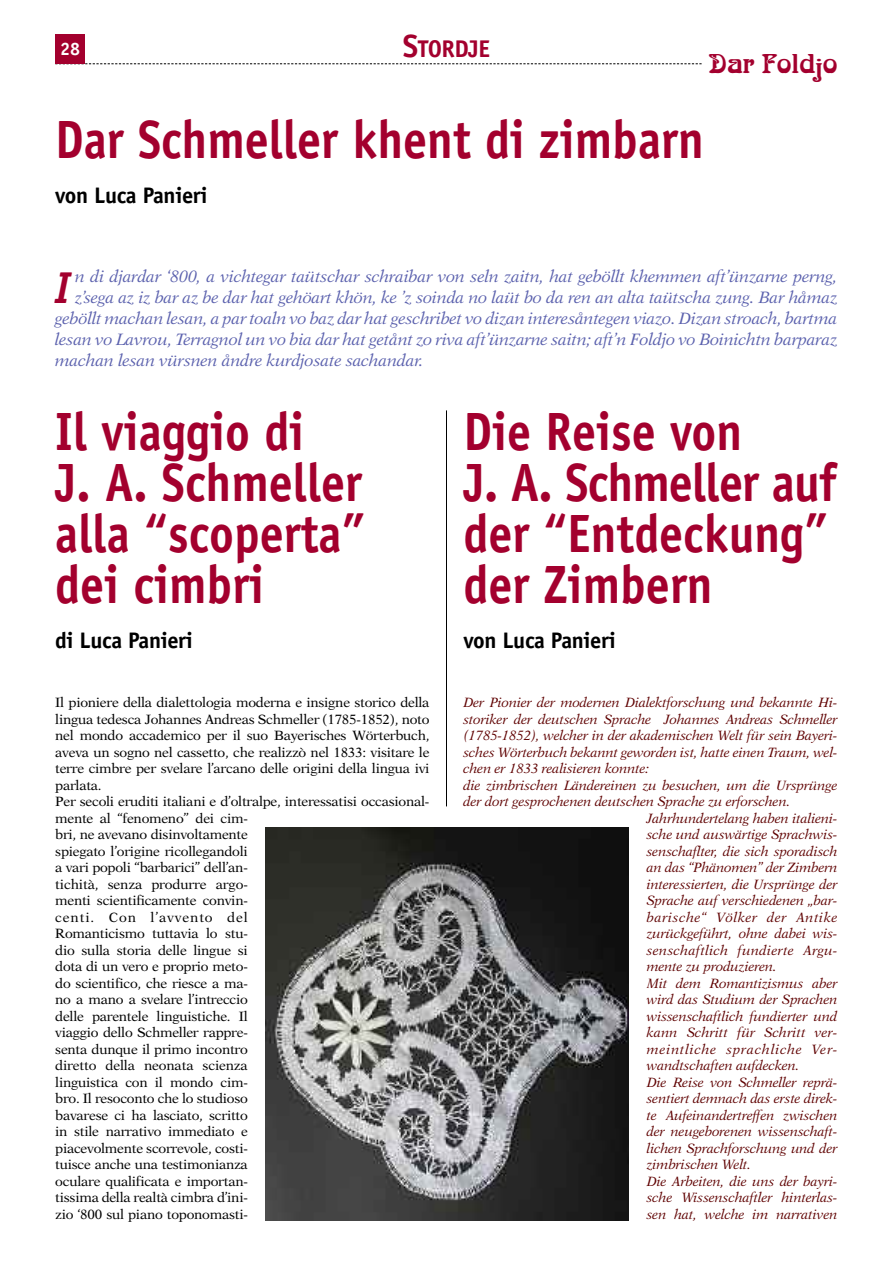
<style>
.page{position:relative;width:893px;height:1263px;background:#fff}
.page>*{position:absolute;margin:0;border:0;box-sizing:border-box;transform-origin:0 0}
.t1{font:700 54px/51px "Officina Sans";color:#a3002e;scale:.89 1}
.t2{font:italic 700 44.7px "Officina Sans";color:#a3002e;scale:.94 1}
.t3{font:26.55px "Arnold Boecklin";color:#a3002e}
.t4{font:700 24.15px "Officina Sans";letter-spacing:-.02em;color:#a3002e}
.t5{font:700 22.5px "Officina Sans";letter-spacing:-.015em;color:#000}
.t6{font:700 18px "Officina Sans";color:#fff}
.t7{font:italic 16.5px "New Aster";letter-spacing:-.015em;color:#5a60ad}
.t8{font:13.5px/16.5px "New Aster";letter-spacing:-.015em;color:#000}
.t9{font:italic 13.5px "New Aster";letter-spacing:-.015em;color:#5f0000}
.t10{font:italic 13.5px "New Aster";letter-spacing:.015em;color:#5f0000}
.t11{font:italic 13.5px "New Aster";letter-spacing:.05em;color:#5f0000}
.t12{font:italic 13.5px "New Aster";letter-spacing:.035em;color:#5f0000}
.s1{font-size:32.25px}
</style>
<div class="page">
<svg style="left:85px;top:63px;width:617px;height:1px"></svg>
<div style="left:55px;top:34px;width:30px;height:30px;background:#a3002e"></div>
<hr style="left:446px;top:410px;width:1px;height:396px;background:#000">
<img style="left:266px;top:827px;width:363px;height:393px">
<h3 class="t6" style="left:60px;top:42px;width:22px">28</h3>
<h3 class="t4" style="left:403px;top:39px;width:89px"><span class="s1">S</span>TORDJE</h3>
<h3 class="t3" style="left:709px;top:53px;width:130px">Dar Foldjo</h3>
<h1 class="t1" style="left:55px;top:119px;width:730px">Dar Schmeller khent di zimbarn</h1>
<h3 class="t5" style="left:55px;top:187px;width:154px">von Luca Panieri</h3>
<h2 class="t2" style="left:55px;top:271px;width:17px">I</h2>
<p class="t7" style="left:75px;top:269px;width:764px">n di djardar ‘800, a vichtegar taütschar schraibar von seln zaitn, hat geböllt khemmen aft’ünzarne perng,</p>
<p class="t7" style="left:75px;top:290px;width:764px">z’sega az iz bar az be dar hat gehöart khön, ke ’z soinda no laüt bo da ren an alta taütscha zung. Bar håmaz</p>
<p class="t7" style="left:55px;top:311px;width:784px">geböllt machan lesan, a par toaln vo baz dar hat geschribet vo dizan interesåntegen viazo. Dizan stroach, bartma</p>
<p class="t7" style="left:55px;top:332px;width:784px">lesan vo Lavrou, Terragnol un vo bia dar hat getånt zo riva aft’ünzarne saitn; aft’n Foldjo vo Boinichtn barparaz</p>
<p class="t7" style="left:55px;top:353px;width:370px">machan lesan vürsnen åndre kurdjosate sachandar.</p>
<h1 class="t1" style="left:55px;top:410px;width:350px">Il viaggio di<br>J. A. Schmeller alla “scoperta” dei cimbri</h1>
<h3 class="t5" style="left:55px;top:631px;width:139px">di Luca Panieri</h3>
<h1 class="t1" style="left:463px;top:410px;width:421px">Die Reise von<br>J. A. Schmeller auf der “Entdeckung” der Zimbern</h1>
<h3 class="t5" style="left:463px;top:631px;width:154px">von Luca Panieri</h3>
<p class="t8" style="left:55px;top:695px;width:376px">Il pioniere della dialettologia moderna e insigne storico della lingua tedesca Johannes Andreas Schmeller (1785-1852), noto nel mondo accademico per il suo Bayerisches Wörterbuch, aveva un sogno nel cassetto, che realizzò nel 1833: visitare le terre cimbre per svelare l’arcano delle origini della lingua ivi parlata.<br>Per secoli eruditi italiani e d’oltralpe, interessatisi occasional&shy;mente al “fenomeno” dei cim-<br>bri, ne avevano disinvoltamente<br>spiegato l’origine ricollegandoli<br>a vari popoli “barbarici” dell’an-<br>tichità, senza produrre argo-<br>menti scientificamente convin-<br>centi. Con l’avvento del<br>Romanticismo tuttavia lo stu-<br>dio sulla storia delle lingue si<br>dota di un vero e proprio meto-<br>do scientifico, che riesce a ma-<br>no a mano a svelare l’intreccio<br>delle parentele linguistiche. Il<br>viaggio dello Schmeller rappre-<br>senta dunque il primo incontro<br>diretto della neonata scienza<br>linguistica con il mondo cim-<br>bro. Il resoconto che lo studioso<br>bavarese ci ha lasciato, scritto<br>in stile narrativo immediato e<br>piacevolmente scorrevole, costi-<br>tuisce anche una testimonianza<br>oculare qualificata e importan-<br>tissima della realtà cimbra d’ini-<br>zio ‘800 sul piano toponomasti-</p>
<p class="t9" style="left:463px;top:697px;width:376px">Der Pionier der modernen Dialektforschung und bekannte Hi-</p>
<p class="t9" style="left:463px;top:713px;width:376px">storiker der deutschen Sprache Johannes Andreas Schmeller</p>
<p class="t9" style="left:463px;top:730px;width:376px">(1785-1852), welcher in der akademischen Welt für sein Bayeri-</p>
<p class="t9" style="left:463px;top:746px;width:376px">sches Wörterbuch bekannt geworden ist, hatte einen Traum, wel-</p>
<p class="t9" style="left:463px;top:763px;width:187px">chen er 1833 realisieren konnte:</p>
<p class="t9" style="left:463px;top:779px;width:376px">die zimbrischen Ländereinen zu besuchen, um die Ursprünge</p>
<p class="t9" style="left:463px;top:796px;width:328px">der dort gesprochenen deutschen Sprache zu erforschen.</p>
<p class="t9" style="left:647px;top:812px;width:192px">Jahrhundertelang haben italieni-</p>
<p class="t9" style="left:647px;top:829px;width:192px">sche und auswärtige Sprachwis-</p>
<p class="t9" style="left:647px;top:845px;width:192px">senschaflter, die sich sporadisch</p>
<p class="t9" style="left:647px;top:862px;width:192px">an das “Phänomen” der Zimbern</p>
<p class="t9" style="left:647px;top:878px;width:192px">interessierten, die Ursprünge der</p>
<p class="t9" style="left:647px;top:895px;width:192px">Sprache auf verschiedenen „bar-</p>
<p class="t12" style="left:647px;top:911px;width:192px">barische“ Völker der Antike</p>
<p class="t9" style="left:647px;top:928px;width:192px">zurückgeführt, ohne dabei wis-</p>
<p class="t10" style="left:647px;top:944px;width:192px">senschaftlich fundierte Argu-</p>
<p class="t9" style="left:647px;top:961px;width:132px">mente zu produzieren.</p>
<p class="t9" style="left:647px;top:977px;width:192px">Mit dem Romantizismus aber</p>
<p class="t9" style="left:647px;top:994px;width:192px">wird das Studium der Sprachen</p>
<p class="t9" style="left:647px;top:1010px;width:192px">wissenschaftlich fundierter und</p>
<p class="t9" style="left:647px;top:1027px;width:192px">kann Schritt für Schritt ver-</p>
<p class="t11" style="left:647px;top:1043px;width:192px">meintliche sprachliche Ver-</p>
<p class="t9" style="left:647px;top:1060px;width:154px">wandtschaften aufdecken.</p>
<p class="t9" style="left:647px;top:1076px;width:192px">Die Reise von Schmeller reprä-</p>
<p class="t9" style="left:647px;top:1093px;width:192px">sentiert demnach das erste direk-</p>
<p class="t9" style="left:647px;top:1109px;width:192px">te Aufeinandertreffen zwischen</p>
<p class="t9" style="left:647px;top:1126px;width:192px">der neugeborenen wissenschaft-</p>
<p class="t9" style="left:647px;top:1142px;width:192px">lichen Sprachforschung und der</p>
<p class="t9" style="left:647px;top:1159px;width:106px">zimbrischen Welt.</p>
<p class="t9" style="left:647px;top:1175px;width:192px">Die Arbeiten, die uns der bayri-</p>
<p class="t9" style="left:647px;top:1192px;width:192px">sche Wissenschaftler hinterlas-</p>
<p class="t9" style="left:647px;top:1208px;width:192px">sen hat, welche im narrativen</p>
</div>
